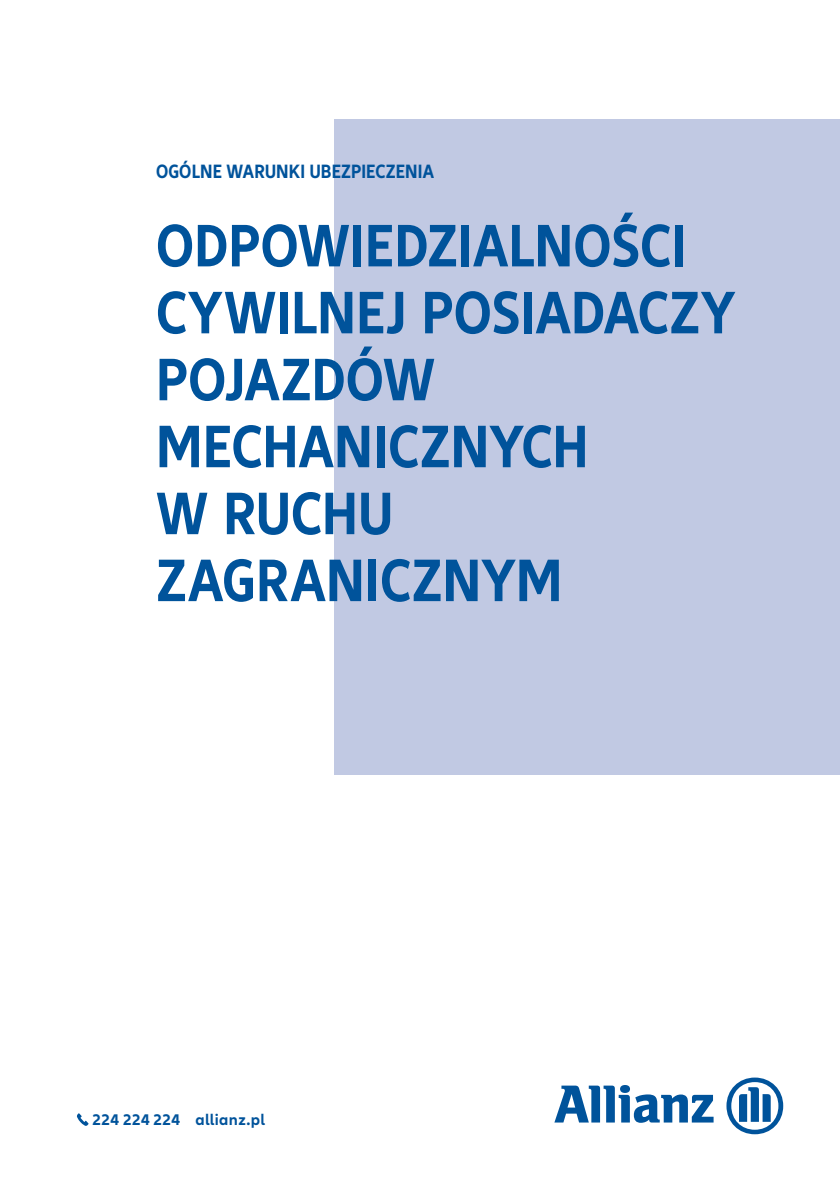
<style>
.page{position:relative;width:840px;height:1191px;background:#fff}
.page>*{position:absolute;margin:0;border:0;box-sizing:border-box;transform-origin:0 0}
.t1{font:700 condensed 62.2px/67px "Allianz Neo";letter-spacing:.005em;color:#00539b}
.t2{font:700 condensed 20px "Allianz Neo";letter-spacing:.01em;color:#00539b}
.t3{font:700 16px "Allianz Neo";letter-spacing:.025em;color:#00539b}
</style>
<div class="page">
<div style="left:334px;top:119px;width:505px;height:656px;background:#c1c9e3"></div>
<svg style="left:554px;top:1085px;width:159px;height:37px"></svg>
<svg style="left:726px;top:1077px;width:56px;height:57px"></svg>
<svg style="left:77px;top:1113px;width:11px;height:13px"></svg>
<p class="t2" style="left:156px;top:160px;width:279px">OGÓLNE WARUNKI UBEZPIECZENIA</p>
<p class="t1" style="left:156px;top:214px;width:580px">ODPOWIEDZIALNOŚCI<br>CYWILNEJ POSIADACZY<br>POJAZDÓW<br>MECHANICZNYCH<br>W RUCHU<br>ZAGRANICZNYM</p>
<p class="t3" style="left:92px;top:1110px;width:174px">224 224 224 allianz.pl</p>
</div>
